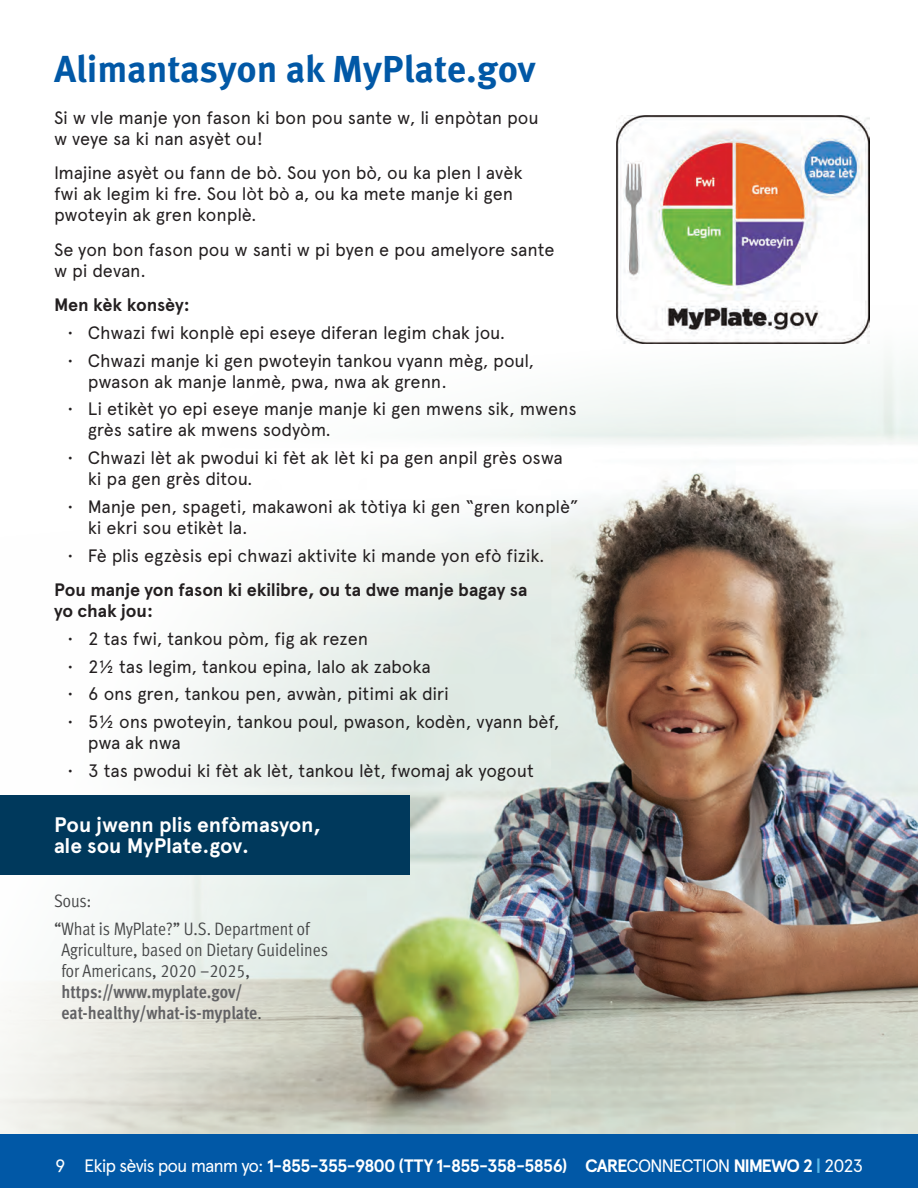
<style>
.page{position:relative;width:918px;height:1188px;background:#fff}
.page>*{position:absolute;margin:0;border:0;box-sizing:border-box;transform-origin:0 0}
.Header_with_span{font:700 37.5px "Meta Pro";letter-spacing:-.005em;color:#0158a6}
.Topic_header{font:700 21px/21px "Apercu Pro";letter-spacing:-.005em;color:#fff}
.Body{font:18px/21px "Apercu Pro";letter-spacing:-.005em;color:#231f20}
.footnote{font:18px/21px "Meta Pro Cond Norm";color:#464748}
.t1{font:700 18px "Apercu Pro";letter-spacing:-.06em;color:#fff}
.Body-2{font:700 18px/21px "Apercu Pro";letter-spacing:-.005em;color:#231f20}
.s1{font-family:"Meta Pro";font-weight:700;font-stretch:condensed;color:#626265}
.s2{font-weight:400}
.s3{color:#58b7e7}
</style>
<div class="page">
<div style="left:0;top:1134px;width:918px;height:54px;background:#0158a6"></div>
<img style="left:0;top:343px;width:918px;height:791px">
<img style="left:616px;top:116px;width:254px;height:227px">
<div style="left:0;top:796px;width:409px;height:79px;background:#00395c"></div>
<p class="Header_with_span" style="left:54px;top:40px;width:483px">Alimantasyon ak MyPlate.gov</p>
<p class="Body" style="left:54px;top:105px;width:486px">Si w vle manje yon fason ki bon pou sante w, li enpòtan pou w veye sa ki nan asyèt ou!</p>
<p class="Body" style="left:54px;top:161px;width:470px">Imajine asyèt ou fann de bò. Sou yon bò, ou ka plen l avèk fwi ak legim ki fre. Sou lòt bò a, ou ka mete manje ki gen pwoteyin ak gren konplè.</p>
<p class="Body" style="left:54px;top:237px;width:502px">Se yon bon fason pou w santi w pi byen e pou amelyore sante w pi devan.</p>
<p class="Body-2" style="left:54px;top:293px;width:137px">Men kèk konsèy:</p>
<p class="Body" style="left:68px;top:320px;width:439px">• Chwazi fwi konplè epi eseye diferan legim chak jou.</p>
<p class="Body" style="left:88px;top:348px;width:448px;text-indent:-20px">• Chwazi manje ki gen pwoteyin tankou vyann mèg, poul, pwason ak manje lanmè, pwa, nwa ak grenn.</p>
<p class="Body" style="left:88px;top:397px;width:490px;text-indent:-20px">• Li etikèt yo epi eseye manje manje ki gen mwens sik, mwens grès satire ak mwens sodyòm.</p>
<p class="Body" style="left:88px;top:446px;width:477px;text-indent:-20px">• Chwazi lèt ak pwodui ki fèt ak lèt ki pa gen anpil grès oswa ki pa gen grès ditou.</p>
<p class="Body" style="left:88px;top:494px;width:492px;text-indent:-20px">• Manje pen, spageti, makawoni ak tòtiya ki gen “gren konplè” ki ekri sou etikèt la.</p>
<p class="Body" style="left:68px;top:543px;width:479px">• Fè plis egzèsis epi chwazi aktivite ki mande yon efò fizik.</p>
<p class="Body-2" style="left:54px;top:578px;width:475px">Pou manje yon fason ki ekilibre, ou ta dwe manje bagay sa yo chak jou:</p>
<p class="Body" style="left:68px;top:626px;width:302px">• 2 tas fwi, tankou pòm, fig ak rezen</p>
<p class="Body" style="left:68px;top:654px;width:365px">• 2½ tas legim, tankou epina, lalo ak zaboka</p>
<p class="Body" style="left:68px;top:682px;width:383px">• 6 ons gren, tankou pen, avwàn, pitimi ak diri</p>
<p class="Body" style="left:88px;top:710px;width:473px;text-indent:-20px">• 5½ ons pwoteyin, tankou poul, pwason, kodèn, vyann bèf, pwa ak nwa</p>
<p class="Body" style="left:68px;top:758px;width:468px">• 3 tas pwodui ki fèt ak lèt, tankou lèt, fwomaj ak yogout</p>
<p class="Topic_header" style="left:54px;top:812px;width:269px">Pou jwenn plis enfòmasyon, ale sou MyPlate.gov.</p>
<p class="footnote" style="left:54px;top:889px;width:39px">Sous:</p>
<p class="footnote" style="left:62px;top:917px;width:268px;text-indent:-8px">“What is MyPlate?” U.S. Department of Agriculture, based on Dietary Guidelines for Americans, 2020 –2025, <span class="s1">https://www.myplate.gov/ eat-healthy/what-is-myplate</span>.</p>
<p class="t1" style="left:55px;top:1152px;width:810px"><span class="s2">9 Ekip sèvis pou manm yo:</span> 1-855-355-9800 (TTY 1-855-358-5856) CARE<span class="s2">CONNECTION</span> NIMEWO 2 <span class="s3">|</span> <span class="s2">2023</span></p>
</div>
